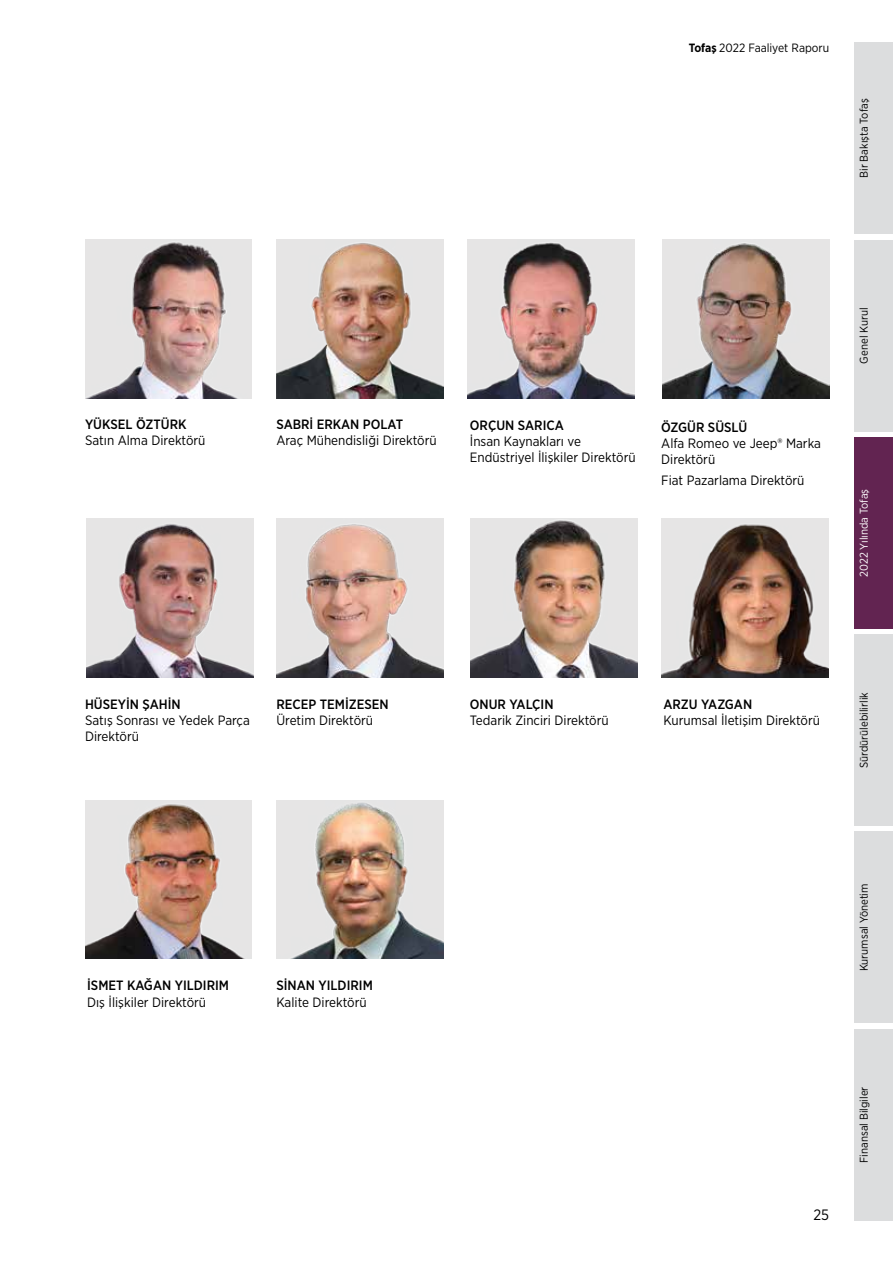
<style>
.page{position:relative;width:893px;height:1263px;background:#fff}
.page>*{position:absolute;margin:0;border:0;box-sizing:border-box;transform-origin:0 0}
.t1{font:15px "Gotham Narrow";color:#000}
.t2{font:13.5px/16.2px "Gotham Narrow";color:#000}
.t3{font:500 13.5px "Gotham Narrow";color:#000}
.t4{font:12px "Gotham Narrow";color:#000}
.t5{font:11.25px "Gotham Narrow";color:#000}
.t6{font:11.25px "Gotham Narrow";color:#fff}
.s1{font-weight:700}
</style>
<div class="page">
<img style="left:661px;top:519px;width:167px;height:158px">
<img style="left:86px;top:519px;width:167px;height:158px">
<img style="left:85px;top:800px;width:167px;height:159px">
<img style="left:471px;top:519px;width:167px;height:158px">
<img style="left:276px;top:519px;width:167px;height:158px">
<img style="left:468px;top:240px;width:167px;height:158px">
<img style="left:662px;top:240px;width:167px;height:158px">
<img style="left:276px;top:240px;width:167px;height:158px">
<img style="left:276px;top:800px;width:167px;height:159px">
<img style="left:85px;top:240px;width:167px;height:158px">
<div style="left:855px;top:43px;width:38px;height:191px;background:#dcddde"></div>
<div style="left:855px;top:240px;width:38px;height:191px;background:#dcddde"></div>
<div style="left:855px;top:437px;width:38px;height:191px;background:#622451"></div>
<div style="left:855px;top:634px;width:38px;height:192px;background:#dcddde"></div>
<div style="left:855px;top:832px;width:38px;height:191px;background:#dcddde"></div>
<div style="left:855px;top:1029px;width:38px;height:191px;background:#dcddde"></div>
<p class="t4" style="left:689px;top:40px;width:142px"><span class="s1">Tofaş</span> 2022 Faaliyet Raporu</p>
<p class="t5" style="left:857px;top:178px;width:81px;rotate:-90deg">Bir Bakışta Tofaş</p>
<p class="t3" style="left:85px;top:416px;width:103px">YÜKSEL ÖZTÜRK</p>
<p class="t2" style="left:85px;top:432px;width:122px">Satın Alma Direktörü</p>
<p class="t3" style="left:276px;top:416px;width:128px">SABRİ ERKAN POLAT</p>
<p class="t2" style="left:276px;top:432px;width:162px">Araç Mühendisliği Direktörü</p>
<p class="t3" style="left:470px;top:417px;width:95px">ORÇUN SARICA</p>
<p class="t2" style="left:470px;top:433px;width:167px">İnsan Kaynakları ve<br>Endüstriyel İlişkiler Direktörü</p>
<p class="t3" style="left:661px;top:418px;width:88px">ÖZGÜR SÜSLÜ</p>
<p class="t2" style="left:661px;top:435px;width:161px">Alfa Romeo ve Jeep® Marka<br>Direktörü</p>
<p class="t2" style="left:661px;top:471px;width:145px">Fiat Pazarlama Direktörü</p>
<p class="t5" style="left:857px;top:363px;width:57px;rotate:-90deg">Genel Kurul</p>
<p class="t6" style="left:857px;top:577px;width:90px;rotate:-90deg">2022 Yılında Tofaş</p>
<p class="t3" style="left:85px;top:696px;width:97px">HÜSEYİN ŞAHİN</p>
<p class="t2" style="left:85px;top:712px;width:166px">Satış Sonrası ve Yedek Parça<br>Direktörü</p>
<p class="t3" style="left:276px;top:696px;width:114px">RECEP TEMİZESEN</p>
<p class="t2" style="left:276px;top:712px;width:98px">Üretim Direktörü</p>
<p class="t3" style="left:470px;top:696px;width:85px">ONUR YALÇIN</p>
<p class="t2" style="left:470px;top:712px;width:140px">Tedarik Zinciri Direktörü</p>
<p class="t3" style="left:663px;top:696px;width:90px">ARZU YAZGAN</p>
<p class="t2" style="left:663px;top:712px;width:158px">Kurumsal İletişim Direktörü</p>
<p class="t5" style="left:857px;top:768px;width:77px;rotate:-90deg">Sürdürülebilirlik</p>
<p class="t3" style="left:87px;top:977px;width:143px">İSMET KAĞAN YILDIRIM</p>
<p class="t2" style="left:87px;top:993px;width:121px">Dış İlişkiler Direktörü</p>
<p class="t3" style="left:276px;top:977px;width:98px">SİNAN YILDIRIM</p>
<p class="t2" style="left:276px;top:993px;width:92px">Kalite Direktörü</p>
<p class="t5" style="left:857px;top:971px;width:89px;rotate:-90deg">Kurumsal Yönetim</p>
<p class="t1" style="left:813px;top:1206px;width:17px">25</p>
<p class="t5" style="left:857px;top:1163px;width:78px;rotate:-90deg">Finansal Bilgiler</p>
</div>
